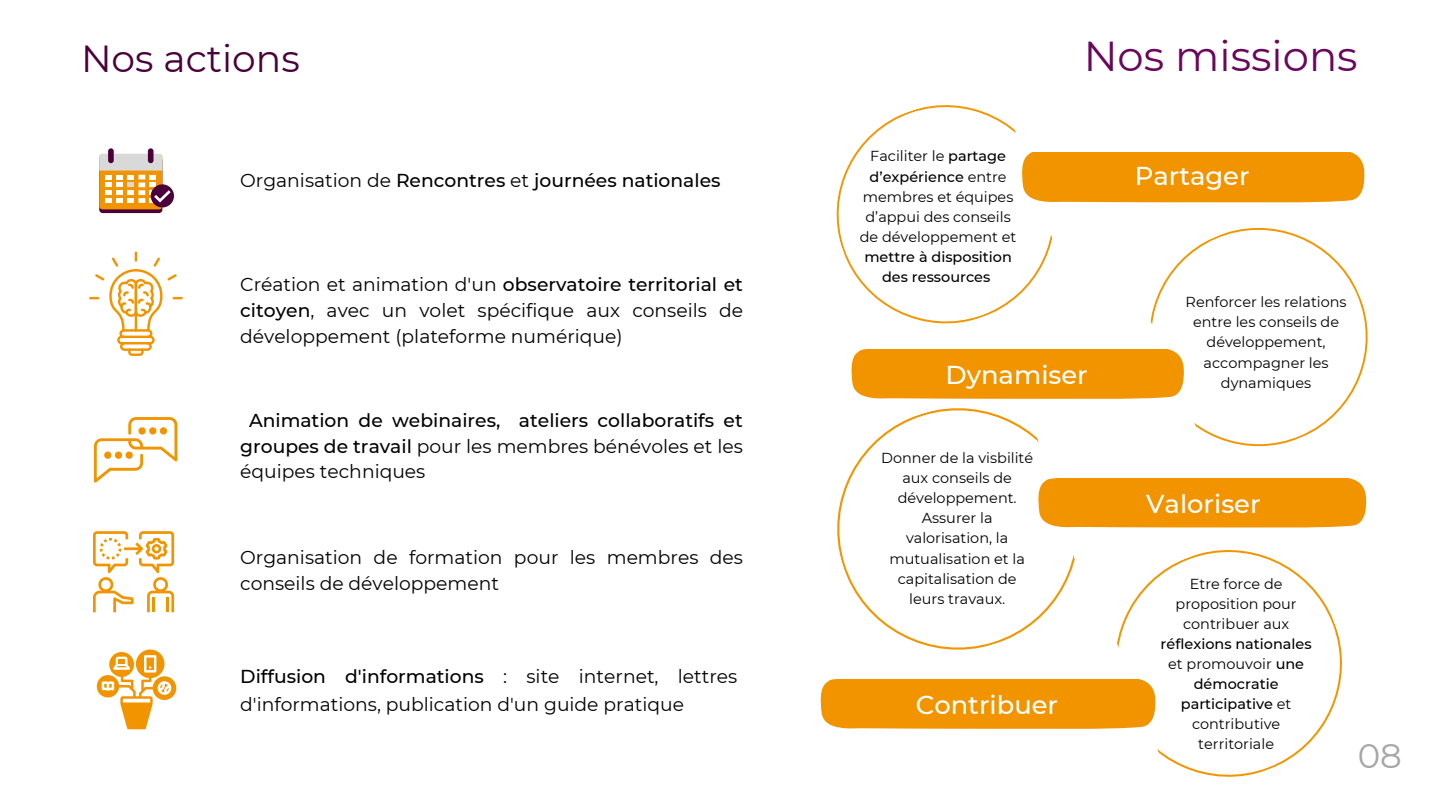
<style>
.page{position:relative;width:1440px;height:810px;background:#fff}
.page>*{position:absolute;margin:0;border:0;box-sizing:border-box;transform-origin:0 0}
.t1{font:41.8px "Montserrat";color:#6a065b}
.t2{font:37.6px "Montserrat";color:#4b003a}
.t3{font:34px "Montserrat";color:#a6a6a6}
.t4{font:500 25.8px "Montserrat";color:#fff}
.t5{font:18.7px/25.7px "Montserrat";color:#000}
.t6{font:500 18.7px/25.7px "Montserrat";color:#000;text-align:justify}
.t7{font:14.4px/20.1px "Montserrat";color:#000;text-align:center}
.t8{font:500 14.4px/20.1px "Montserrat";color:#000;text-align:center}
.s1{font-weight:400}
.s2{font-weight:500}
</style>
<div class="page">
<svg style="left:836px;top:105px;width:233px;height:245px"></svg>
<svg style="left:1130px;top:228px;width:238px;height:219px"></svg>
<svg style="left:1097px;top:550px;width:245px;height:227px"></svg>
<svg style="left:831px;top:408px;width:261px;height:272px"></svg>
<div style="left:851px;top:350px;width:333px;height:50px;background:#f29400"></div>
<div style="left:1019px;top:153px;width:346px;height:50px;background:#f29400"></div>
<svg style="left:1036px;top:479px;width:331px;height:50px;background:#f29a10"></svg>
<div style="left:820px;top:680px;width:336px;height:50px;background:#f29400"></div>
<svg style="left:94px;top:417px;width:83px;height:66px"></svg>
<svg style="left:96px;top:649px;width:81px;height:80px"></svg>
<div style="left:99px;top:158px;width:63px;height:55px;background:linear-gradient(to right,#4b003a,#4b003a);border-radius:3px"></div>
<div style="left:99px;top:154px;width:63px;height:55px;background:#f29400;border-radius:3px"></div>
<div style="left:108px;top:148px;width:6px;height:15px;background:#4b003a;border-radius:3px"></div>
<div style="left:148px;top:148px;width:6px;height:15px;background:#4b003a;border-radius:3px"></div>
<div style="left:151px;top:184px;width:23px;height:23px;background:#4b003a;border-radius:50%"></div>
<svg style="left:99px;top:154px;width:75px;height:50px"></svg>
<svg style="left:89px;top:252px;width:94px;height:104px"></svg>
<svg style="left:93px;top:531px;width:81px;height:81px"></svg>
<h2 class="t2" style="left:81px;top:36px;width:220px">Nos actions</h2>
<h1 class="t1" style="left:1084px;top:30px;width:276px">Nos missions</h1>
<p class="t6" style="left:240px;top:168px;width:482px"><span class="s1">Organisation de</span> Rencontres <span class="s1">et</span> journées nationales</p>
<p class="t5" style="left:240px;top:272px;width:505px;text-align:justify">Création et animation d'un <span class="s2">observatoire territorial et citoyen</span>, avec un volet spécifique aux conseils de développement (plateforme numérique)</p>
<p class="t6" style="left:240px;top:407px;width:504px;text-indent:9px">Animation de webinaires, ateliers collaboratifs et groupes de travail <span class="s1">pour les membres bénévoles et les équipes techniques</span></p>
<p class="t5" style="left:240px;top:544px;width:504px">Organisation de formation pour les membres des conseils de développement</p>
<p class="t5" style="left:240px;top:662px;width:499px;line-height:28.1px"><span class="s2">Diffusion d'informations</span> : site internet, lettres d'informations, publication d'un guide pratique</p>
<p class="t7" style="left:860px;top:146px;width:158px">Faciliter le <span class="s2">partage d’expérience</span> entre membres et équipes d’appui des conseils de développement et</p>
<p class="t8" style="left:864px;top:247px;width:149px">mettre à disposition des ressources</p>
<h3 class="t4" style="left:945px;top:359px;width:144px">Dynamiser</h3>
<p class="t7" style="left:881px;top:448px;width:154px">Donner de la visbilité aux conseils de développement.<br>Assurer la valorisation, la mutualisation et la capitalisation de leurs travaux.</p>
<h3 class="t4" style="left:916px;top:689px;width:144px">Contribuer</h3>
<h3 class="t4" style="left:1135px;top:160px;width:116px">Partager</h3>
<p class="t7" style="left:1186px;top:292px;width:163px">Renforcer les relations entre les conseils de développement, accompagner les dynamiques</p>
<h3 class="t4" style="left:1146px;top:488px;width:116px">Valoriser</h3>
<p class="t7" style="left:1176px;top:573px;width:123px">Etre force de proposition pour contribuer aux</p>
<p class="t8" style="left:1161px;top:634px;width:153px">réflexions nationales <span class="s1">et promouvoir</span> une démocratie participative <span class="s1">et contributive territoriale</span></p>
<h3 class="t3" style="left:1358px;top:735px;width:46px">08</h3>
</div>
